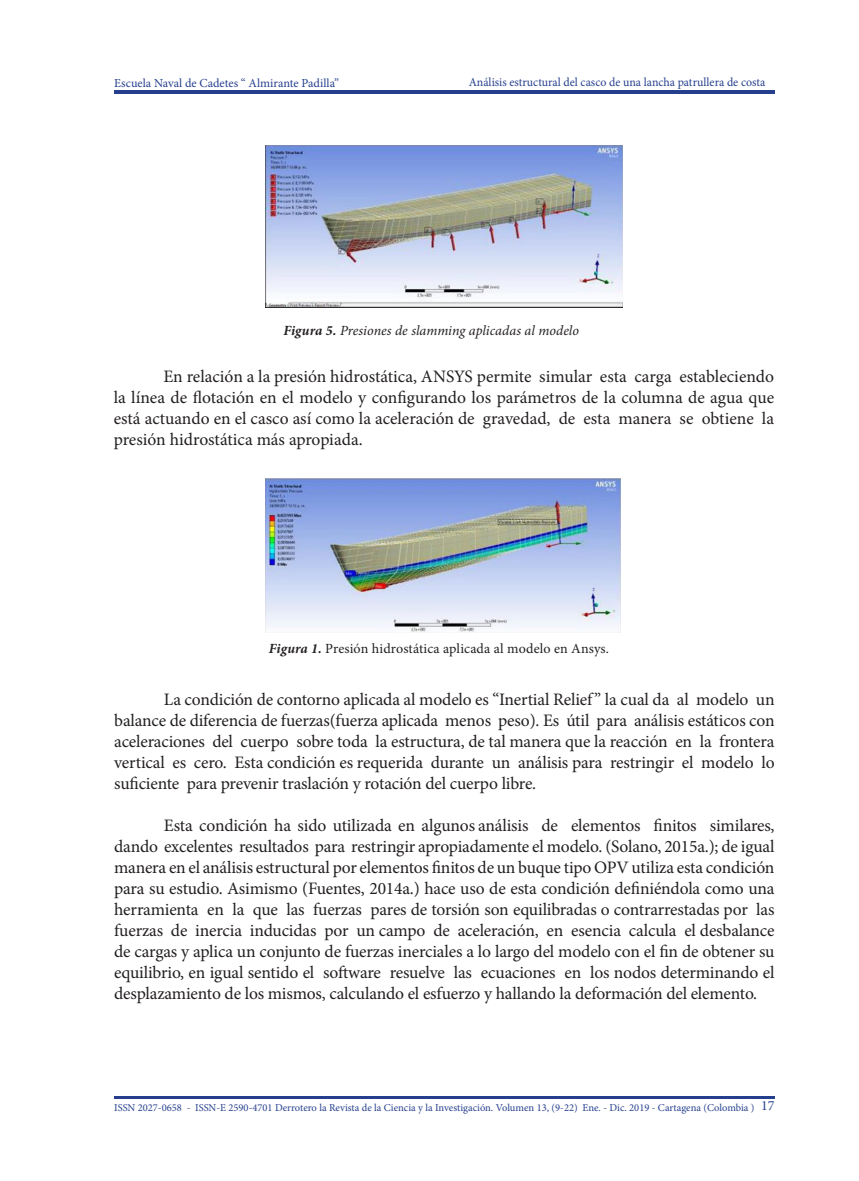
<style>
.page{position:relative;width:859px;height:1181px;background:#fff}
.page>*{position:absolute;margin:0;border:0;box-sizing:border-box;transform-origin:0 0}
.t1{font:17.5px/21px "Minion Pro";letter-spacing:-.01em;color:#231f20;text-align:justify}
.t2{font:14px "Minion Pro";letter-spacing:.01em;color:#231f20}
.t3{font:italic 14px "Minion Pro";color:#231f20}
.t4{font:12.25px "Minion Pro";color:#253f8e}
.t5{font:10.5px "Minion Pro";color:#253f8e}
.s1{font-weight:700}
.s2{font-weight:700;font-style:italic}
.s3{font-size:14px}
</style>
<div class="page">
<hr style="left:114px;top:90px;width:660px;height:4px;background:#253f8e">
<hr style="left:114px;top:1096px;width:660px;height:2px;background:#253f8e">
<img style="left:265px;top:146px;width:357px;height:161px">
<img style="left:265px;top:479px;width:355px;height:154px">
<p class="t4" style="left:114px;top:74px;width:226px">Escuela Naval de Cadetes “ Almirante Padilla”</p>
<p class="t4" style="left:468px;top:74px;width:298px">Análisis estructural del casco de una lancha patrullera de costa</p>
<p class="t3" style="left:283px;top:321px;width:297px"><span class="s1">Figura 5.</span> Presiones de slamming aplicadas al modelo</p>
<p class="t1" style="left:114px;top:366px;width:661px;text-indent:50px">En relación a la presión hidrostática, ANSYS permite simular esta carga estableciendo la línea de flotación en el modelo y configurando los parámetros de la columna de agua que está actuando en el casco así como la aceleración de gravedad, de esta manera se obtiene la presión hidrostática más apropiada.</p>
<p class="t2" style="left:269px;top:639px;width:341px"><span class="s2">Figura 1.</span> Presión hidrostática aplicada al modelo en Ansys.</p>
<p class="t1" style="left:114px;top:689px;width:661px;text-indent:50px">La condición de contorno aplicada al modelo es “Inertial Relief” la cual da al modelo un balance de diferencia de fuerzas(fuerza aplicada menos peso). Es útil para análisis estáticos con aceleraciones del cuerpo sobre toda la estructura, de tal manera que la reacción en la frontera vertical es cero. Esta condición es requerida durante un análisis para restringir el modelo lo suficiente para prevenir traslación y rotación del cuerpo libre.</p>
<p class="t1" style="left:114px;top:815px;width:661px;text-indent:50px">Esta condición ha sido utilizada en algunos análisis de elementos finitos similares, dando excelentes resultados para restringir apropiadamente el modelo. (Solano, 2015a.); de igual manera en el análisis estructural por elementos finitos de un buque tipo OPV utiliza esta condición para su estudio. Asimismo (Fuentes, 2014a.) hace uso de esta condición definiéndola como una herramienta en la que las fuerzas pares de torsión son equilibradas o contrarrestadas por las fuerzas de inercia inducidas por un campo de aceleración, en esencia calcula el desbalance de cargas y aplica un conjunto de fuerzas inerciales a lo largo del modelo con el fin de obtener su equilibrio, en igual sentido el software resuelve las ecuaciones en los nodos determinando el desplazamiento de los mismos, calculando el esfuerzo y hallando la deformación del elemento.</p>
<p class="t5" style="left:114px;top:1100px;width:661px">ISSN 2027-0658 - ISSN-E 2590-4701 Derrotero la Revista de la Ciencia y la Investigación. Volumen 13, (9-22) Ene. - Dic. 2019 - Cartagena (Colombia ) <span class="s3">17</span></p>
</div>
